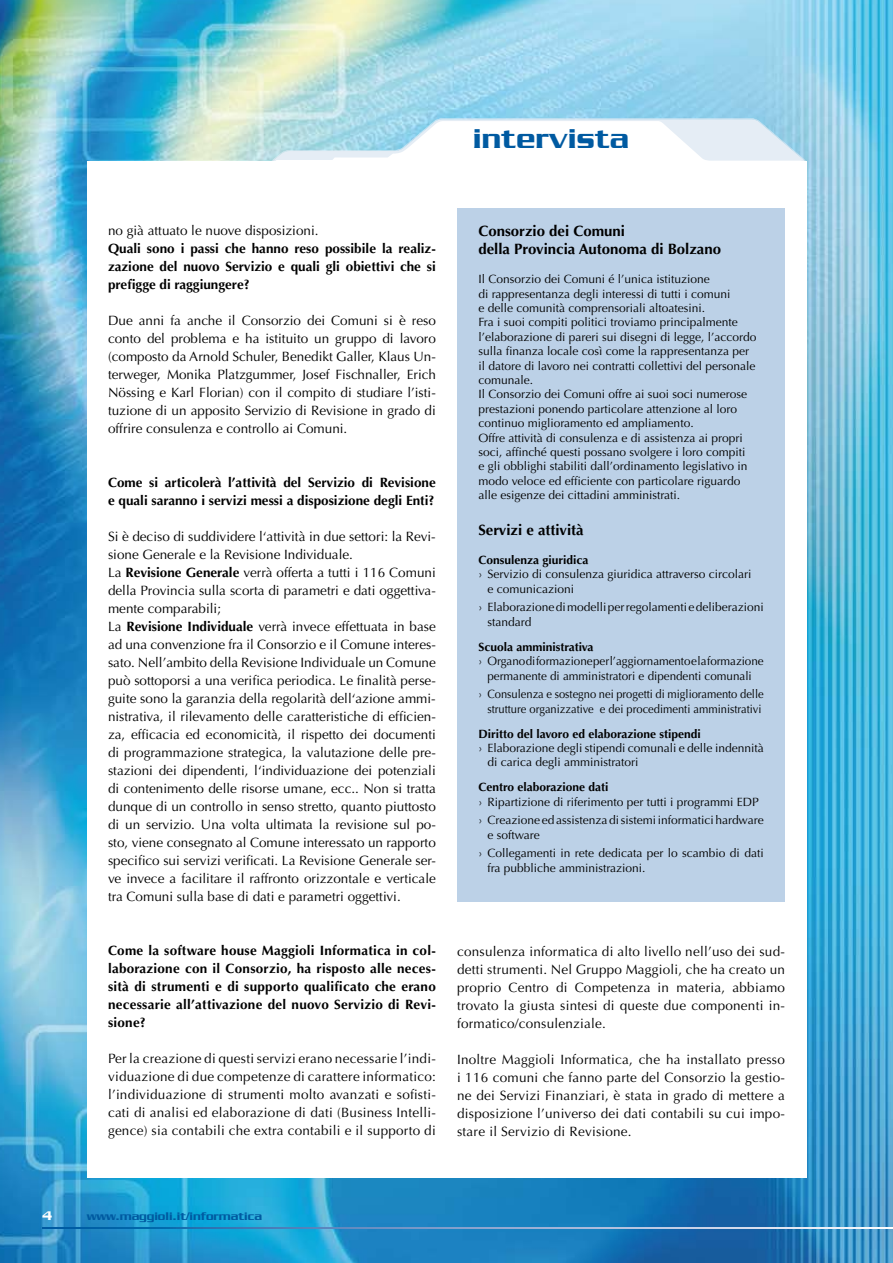
<style>
.page{position:relative;width:893px;height:1263px;background:#fff}
.page>*{position:absolute;margin:0;border:0;box-sizing:border-box;transform-origin:0 0}
.t1{font:500 30px "Serpentine Std";letter-spacing:.01em;color:#005aa1}
.t2{font:700 15px/18px "Optima LT Std";color:#000}
.t3{font:13.5px/18px "Optima LT Std";color:#000;text-align:justify}
.t4{font:700 13.5px/18px "Optima LT Std";color:#000;text-align:justify}
.t5{font:500 13.5px "Serpentine Std";color:#fff}
.t6{font:12px/14.4px "Optima LT Std";color:#000}
.t7{font:12px/14.4px "Optima LT Std";color:#000;text-align:center;scale:.93 1}
.t8{font:700 12px "Optima LT Std";color:#000}
.t9{font:500 12px "Serpentine Std";color:#005aa1}
.s1{font-weight:700}
</style>
<div class="page">
<img style="left:0;top:0;width:893px;height:1263px">
<svg style="left:43px;top:1227px;width:850px;height:1px"></svg>
<svg style="left:270px;top:118px;width:536px;height:44px"></svg>
<div style="left:87px;top:162px;width:719px;height:1016px;background:#fff"></div>
<div style="left:457px;top:208px;width:328px;height:694px;background:#bcd1e7"></div>
<h1 class="t1" style="left:473px;top:122px;width:157px">intervista</h1>
<p class="t3" style="left:108px;top:222px;width:212px">no già attuato le nuove disposizioni.</p>
<p class="t4" style="left:108px;top:240px;width:329px">Quali sono i passi che hanno reso possibile la realiz&shy;zazione del nuovo Servizio e quali gli obiettivi che si prefigge di raggiungere?</p>
<p class="t3" style="left:108px;top:312px;width:329px">Due anni fa anche il Consorzio dei Comuni si è reso conto del problema e ha istituito un gruppo di lavoro (composto da Arnold Schuler, Benedikt Galler, Klaus Un&shy;terweger, Monika Platzgummer, Josef Fischnaller, Erich Nössing e Karl Florian) con il compito di studiare l’isti&shy;tuzione di un apposito Servizio di Revisione in grado di offrire consulenza e controllo ai Comuni.</p>
<p class="t4" style="left:108px;top:474px;width:329px">Come si articolerà l’attività del Servizio di Revisione e quali saranno i servizi messi a disposizione degli Enti?</p>
<p class="t3" style="left:108px;top:528px;width:329px;text-align:left">Si è deciso di suddividere l‘attività in due settori: la Revi&shy;sione Generale e la Revisione Individuale.<br>La <span class="s1">Revisione Generale</span> verrà offerta a tutti i 116 Comuni della Provincia sulla scorta di parametri e dati oggettiva&shy;mente comparabili;<br>La <span class="s1">Revisione Individuale</span> verrà invece effettuata in base ad una convenzione fra il Consorzio e il Comune interes&shy;sato. Nell’ambito della Revisione Individuale un Comune può sottoporsi a una verifica periodica. Le finalità perse&shy;guite sono la garanzia della regolarità dell‘azione ammi&shy;nistrativa, il rilevamento delle caratteristiche di efficien&shy;za, efficacia ed economicità, il rispetto dei documenti di programmazione strategica, la valutazione delle pre&shy;stazioni dei dipendenti, l‘individuazione dei potenziali di contenimento delle risorse umane, ecc.. Non si tratta dunque di un controllo in senso stretto, quanto piuttosto di un servizio. Una volta ultimata la revisione sul po&shy;sto, viene consegnato al Comune interessato un rapporto specifico sui servizi verificati. La Revisione Generale ser&shy;ve invece a facilitare il raffronto orizzontale e verticale tra Comuni sulla base di dati e parametri oggettivi.</p>
<p class="t4" style="left:108px;top:942px;width:329px">Come la software house Maggioli Informatica in col&shy;laborazione con il Consorzio, ha risposto alle neces&shy;sità di strumenti e di supporto qualificato che erano necessarie all’attivazione del nuovo Servizio di Revi&shy;sione?</p>
<p class="t3" style="left:108px;top:1050px;width:329px">Per la creazione di questi servizi erano necessarie l’indi&shy;viduazione di due competenze di carattere informatico: l’individuazione di strumenti molto avanzati e sofisti&shy;cati di analisi ed elaborazione di dati (Business Intelli&shy;gence) sia contabili che extra contabili e il supporto di</p>
<p class="t2" style="left:478px;top:222px;width:244px">Consorzio dei Comuni<br>della Provincia Autonoma di Bolzano</p>
<p class="t6" style="left:478px;top:272px;width:279px">Il Consorzio dei Comuni é l’unica istituzione<br>di rappresentanza degli interessi di tutti i comuni<br>e delle comunità comprensoriali altoatesini.<br>Fra i suoi compiti politici troviamo principalmente l’elaborazione di pareri sui disegni di legge, l’accordo sulla finanza locale così come la rappresentanza per il datore di lavoro nei contratti collettivi del personale comunale.<br>Il Consorzio dei Comuni offre ai suoi soci numerose prestazioni ponendo particolare attenzione al loro continuo miglioramento ed ampliamento.<br>Offre attività di consulenza e di assistenza ai propri soci, affinché questi possano svolgere i loro compiti<br>e gli obblighi stabiliti dall’ordinamento legislativo in modo veloce ed efficiente con particolare riguardo alle esigenze dei cittadini amministrati.</p>
<p class="t2" style="left:478px;top:521px;width:107px">Servizi e attività</p>
<p class="t8" style="left:478px;top:553px;width:112px">Consulenza giuridica</p>
<p class="t6" style="left:487px;top:567px;width:265px;text-indent:-9px">› Servizio di consulenza giuridica attraverso circolari e comunicazioni</p>
<p class="t6" style="left:487px;top:600px;width:278px;text-indent:-9px">› Elaborazione di modelli per regolamenti e deliberazioni standard</p>
<p class="t8" style="left:478px;top:640px;width:117px">Scuola amministrativa</p>
<p class="t6" style="left:478px;top:654px;width:287px;text-align:center">› Organo di formazione per l’aggiornamento e la formazione permanente di amministratori e dipendenti comunali</p>
<p class="t7" style="left:478px;top:687px;width:308px">› Consulenza e sostegno nei progetti di miglioramento delle strutture organizzative e dei procedimenti amministrativi</p>
<p class="t8" style="left:478px;top:726px;width:224px">Diritto del lavoro ed elaborazione stipendi</p>
<p class="t6" style="left:487px;top:741px;width:278px;text-indent:-9px">› Elaborazione degli stipendi comunali e delle indennità di carica degli amministratori</p>
<p class="t8" style="left:478px;top:780px;width:132px">Centro elaborazione dati</p>
<p class="t6" style="left:478px;top:792px;width:287px;line-height:18.6px">› Ripartizione di riferimento per tutti i programmi EDP › Creazione ed assistenza di sistemi informatici hardware</p>
<p class="t6" style="left:478px;top:825px;width:287px;line-height:18.6px;text-indent:9px">e software<br>› Collegamenti in rete dedicata per lo scambio di dati</p>
<p class="t6" style="left:487px;top:861px;width:160px">fra pubbliche amministrazioni.</p>
<p class="t3" style="left:457px;top:942px;width:329px">consulenza informatica di alto livello nell’uso dei sud&shy;detti strumenti. Nel Gruppo Maggioli, che ha creato un proprio Centro di Competenza in materia, abbiamo trovato la giusta sintesi di queste due componenti in&shy;formatico/consulenziale.</p>
<p class="t3" style="left:457px;top:1050px;width:329px">Inoltre Maggioli Informatica, che ha installato presso i 116 comuni che fanno parte del Consorzio la gestio&shy;ne dei Servizi Finanziari, è stata in grado di mettere a disposizione l’universo dei dati contabili su cui impo&shy;stare il Servizio di Revisione.</p>
<p class="t5" style="left:43px;top:1208px;width:11px">4</p>
<p class="t9" style="left:87px;top:1209px;width:177px">www.maggioli.it/informatica</p>
</div>
